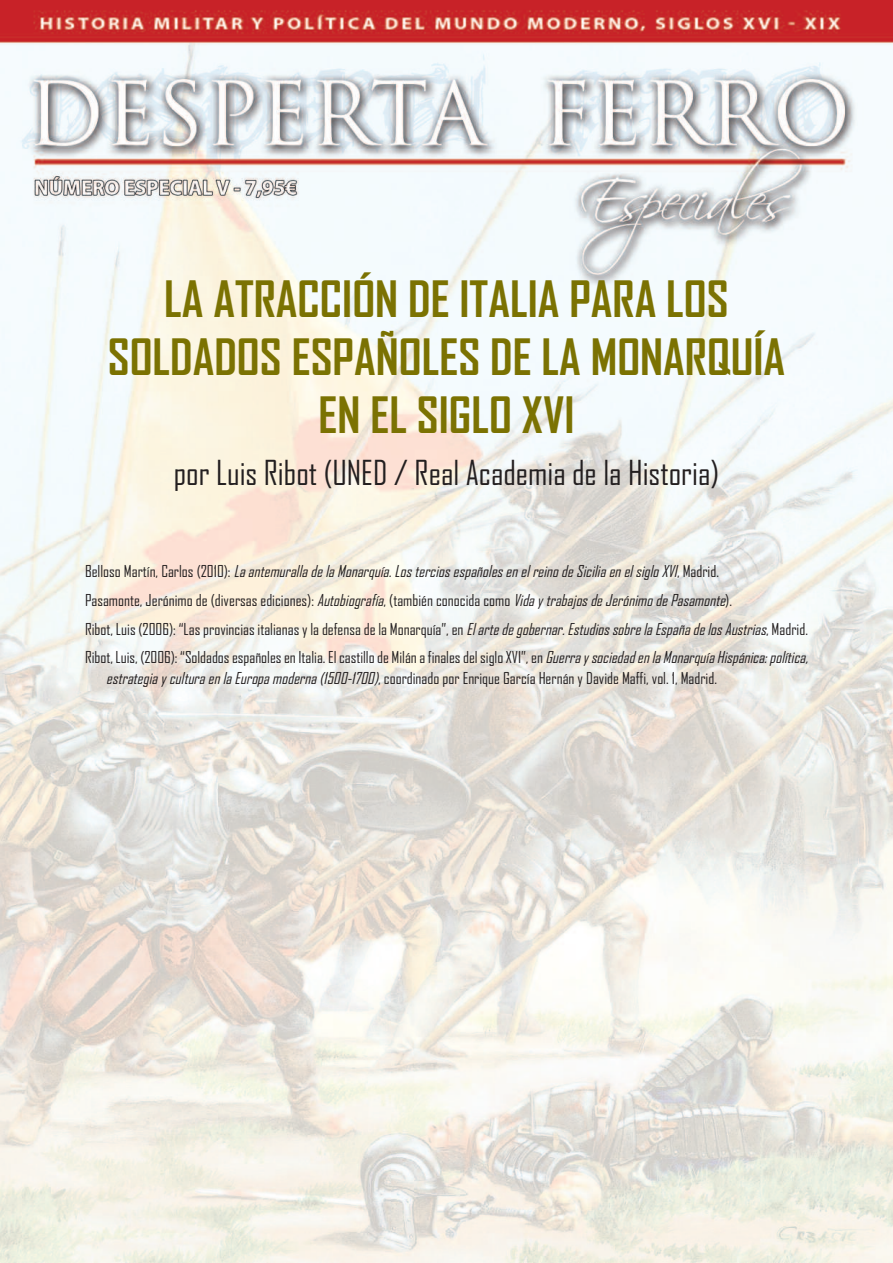
<style>
.page{position:relative;width:893px;height:1263px;background:#fff}
.page>*{position:absolute;margin:0;border:0;box-sizing:border-box;transform-origin:0 0}
.t1{font:700 48px/57.6px "Agency FB";color:#7b7202;text-align:center}
.t2{font:33px "Agency FB";color:#231f20}
.t3{font:15.75px/28.8px "Agency FB";color:#231f20}
.s1{font-style:italic}
</style>
<div class="page">
<img style="left:0;top:0;width:893px;height:1263px">
<h1 class="t1" style="left:108px;top:272px;width:679px">LA ATRACCIÓN DE ITALIA PARA LOS<br>SOLDADOS ESPAÑOLES DE LA MONARQUÍA<br>EN EL SIGLO XVI</h1>
<h2 class="t2" style="left:174px;top:454px;width:547px">por Luis Ribot (UNED / Real Academia de la Historia)</h2>
<p class="t3" style="left:85px;top:557px;width:728px">B e l l o s o M a r t ín , C a r l o s ( 2 0 1 0 ) : <span class="s1">La antemuralla de la Monarquía. Los tercios españoles en el reino de Sicilia en el siglo XVI</span>, M a d r i d .<br>Pasamonte, Jerónimo de (diversas ediciones): <span class="s1">Autobiografía</span>, (también conocida como <span class="s1">VidaytrabajosdeJerónimodePasamonte</span>).<br>Ribot, Luis (2006): “Las provincias italianas y la defensa de la Monarquía”, en <span class="s1">Elartedegobernar.EstudiossobrelaEspañadelosAustrias</span>, Madrid.<br>Ribot, Luis, (2006): “Soldados españoles en Italia. El castillo de Milán a finales del siglo XVI”, en <span class="s1">GuerraysociedadenlaMonarquíaHispánica:política,</span></p>
<p class="t3" style="left:106px;top:664px;width:612px"><span class="s1">estrategiayculturaenlaEuropamoderna(1500-1700)</span>, coordinado por Enrique García Hernán y Davide Maffi, vol. 1, Madrid.</p>
</div>
